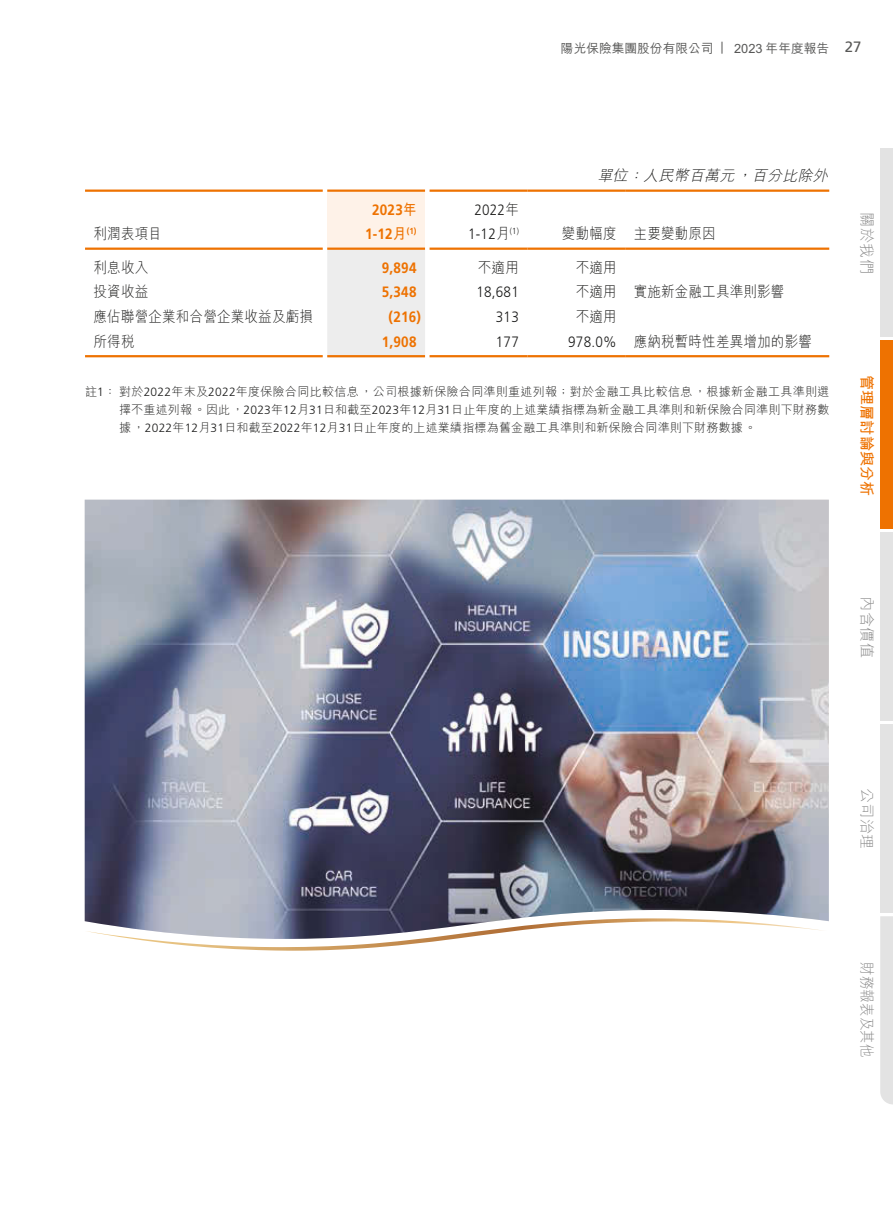
<style>
.page{position:relative;width:893px;height:1212px;background:#fff}
.page>*{position:absolute;margin:0;border:0;box-sizing:border-box;transform-origin:0 0}
.t1{font:300 15px "M Hei HK";letter-spacing:.015em;color:#1c1c1b;scale:.9 1}
.t2{font:700 15px/24.8px "Frutiger LT Std";letter-spacing:.015em;color:#ee7201;text-align:center;scale:.9 1}
.t3{font:300 15px/24.8px "Frutiger LT Std";letter-spacing:.015em;color:#1c1c1b;text-align:center;scale:.9 1}
.t4{font:italic 300 15px "M Hei HK";color:#1c1c1b}
.t5{font:300 15px "M Hei HK";letter-spacing:.015em;color:#878787}
.t6{font:700 15px "M Hei HK";letter-spacing:.015em;color:#ee7201}
.t7{font:300 15px "M Hei HK";letter-spacing:.015em;color:#878787;scale:.9 1}
.t8{font:500 12.75px "M Hei HK";letter-spacing:-.005em;color:#575756}
.t9{font:300 12px/18px "M Hei HK";letter-spacing:.015em;color:#1c1c1b;text-align:justify}
.s1{font-family:"Frutiger LT Std";font-weight:400;font-size:15px}
.s2{font-family:"M Hei HK"}
.s3{font-family:"Frutiger LT Std"}
</style>
<div class="page">
<div style="left:880px;top:149px;width:13px;height:188px;background:#e3e3e3"></div>
<div style="left:880px;top:341px;width:13px;height:188px;background:#ee7201"></div>
<div style="left:880px;top:533px;width:13px;height:188px;background:#e3e3e3"></div>
<div style="left:880px;top:724px;width:13px;height:188px;background:#e3e3e3"></div>
<div style="left:880px;top:916px;width:13px;height:188px;background:#e3e3e3"></div>
<div style="left:327px;top:192px;width:98px;height:49px;background:#fef2e8"></div>
<svg style="left:327px;top:241px;width:98px;height:7px"></svg>
<div style="left:327px;top:250px;width:98px;height:105px;background:#ededed"></div>
<hr style="left:85px;top:190px;width:238px;height:2px;background:#ee7201">
<hr style="left:327px;top:190px;width:98px;height:2px;background:#ee7201">
<hr style="left:430px;top:190px;width:97px;height:2px;background:#ee7201">
<hr style="left:527px;top:190px;width:98px;height:2px;background:#ee7201">
<hr style="left:625px;top:190px;width:204px;height:2px;background:#ee7201">
<hr style="left:85px;top:248px;width:238px;height:2px;background:#ee7201">
<hr style="left:327px;top:248px;width:98px;height:2px;background:#ee7201">
<hr style="left:430px;top:248px;width:97px;height:2px;background:#ee7201">
<hr style="left:527px;top:248px;width:98px;height:2px;background:#ee7201">
<hr style="left:625px;top:248px;width:204px;height:2px;background:#ee7201">
<hr style="left:85px;top:355px;width:238px;height:2px;background:#ee7201">
<hr style="left:327px;top:355px;width:98px;height:2px;background:#ee7201">
<hr style="left:430px;top:355px;width:97px;height:2px;background:#ee7201">
<hr style="left:527px;top:355px;width:98px;height:2px;background:#ee7201">
<hr style="left:625px;top:355px;width:204px;height:2px;background:#ee7201">
<svg style="left:134px;top:939px;width:319px;height:12px"></svg>
<img style="left:85px;top:500px;width:744px;height:439px">
<p class="t8" style="left:561px;top:39px;width:302px">陽光保險集團股份有限公司 | 2023 年年度報告 <span class="s1">27</span></p>
<p class="t1" style="left:94px;top:223px;width:78px">利潤表項目</p>
<p class="t2" style="left:365px;top:197px;width:59px">2023<span class="s2">年<br></span>1-12<span class="s2">月</span><sup>(1)</sup></p>
<p class="t3" style="left:468px;top:197px;width:58px">2022<span class="s2">年<br></span>1-12<span class="s2">月</span><sup>(1)</sup></p>
<p class="t4" style="left:597px;top:165px;width:237px">單位：人民幣百萬元，百分比除外</p>
<p class="t1" style="left:562px;top:223px;width:172px">變動幅度 主要變動原因</p>
<p class="t1" style="left:94px;top:257px;width:62px">利息收入</p>
<p class="t2" style="left:382px;top:255px;width:40px">9,894</p>
<p class="t1" style="left:478px;top:257px;width:47px">不適用</p>
<p class="t1" style="left:576px;top:257px;width:47px">不適用</p>
<p class="t1" style="left:94px;top:281px;width:62px">投資收益</p>
<p class="t2" style="left:382px;top:280px;width:40px">5,348</p>
<p class="t3" style="left:476px;top:280px;width:49px">18,681</p>
<p class="t1" style="left:576px;top:281px;width:233px">不適用 實施新金融工具準則影響</p>
<p class="t1" style="left:94px;top:306px;width:245px">應佔聯營企業和合營企業收益及虧損</p>
<p class="t2" style="left:389px;top:305px;width:38px">(216)</p>
<p class="t3" style="left:496px;top:305px;width:27px">313</p>
<p class="t1" style="left:576px;top:306px;width:47px">不適用</p>
<p class="t1" style="left:94px;top:331px;width:47px">所得稅</p>
<p class="t2" style="left:382px;top:329px;width:40px">1,908</p>
<p class="t3" style="left:496px;top:330px;width:27px">177</p>
<p class="t1" style="left:568px;top:331px;width:272px"><span class="s3">978.0%</span> 應納稅暫時性差異增加的影響</p>
<p class="t9" style="left:119px;top:382px;width:712px;text-indent:-34px">註<span class="s3">1</span>：對於<span class="s3">2022</span>年末及<span class="s3">2022</span>年度保險合同比較信息，公司根據新保險合同準則重述列報；對於金融工具比較信息，根據新金融工具準則選擇不重述列報。因此，<span class="s3">2023</span>年<span class="s3">12</span>月<span class="s3">31</span>日和截至<span class="s3">2023</span>年<span class="s3">12</span>月<span class="s3">31</span>日止年度的上述業績指標為新金融工具準則和新保險合同準則下財務數據，<span class="s3">2022</span>年<span class="s3">12</span>月<span class="s3">31</span>日和截至<span class="s3">2022</span>年<span class="s3">12</span>月<span class="s3">31</span>日止年度的上述業績指標為舊金融工具準則和新保險合同準則下財務數據。</p>
<p class="t5" style="left:877px;top:212px;width:63px;rotate:90deg">關於我們</p>
<p class="t6" style="left:878px;top:375px;width:123px;rotate:90deg">管理層討論與分析</p>
<p class="t5" style="left:877px;top:596px;width:63px;rotate:90deg">內含價值</p>
<p class="t5" style="left:877px;top:788px;width:62px;rotate:90deg">公司治理</p>
<p class="t7" style="left:877px;top:962px;width:108px;rotate:90deg">財務報表及其他</p>
</div>
